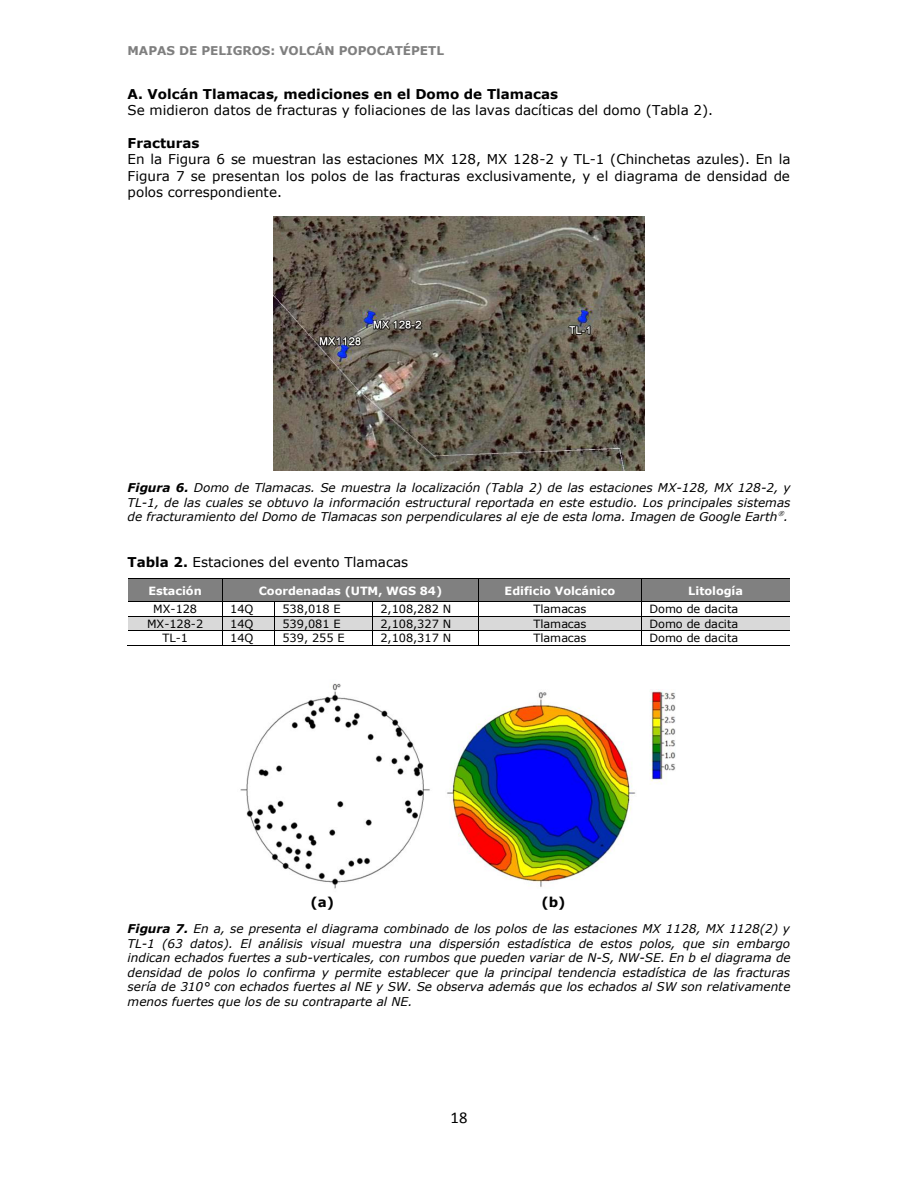
<style>
.page{position:relative;width:918px;height:1188px;background:#fff}
.page>*{position:absolute;margin:0;border:0;box-sizing:border-box;transform-origin:0 0}
.t1{font:16.5px "Calibri";color:#000}
.t2{font:13.5px/16.4px "Verdana";color:#000;text-align:justify}
.t3{font:700 13.5px "Verdana";color:#000}
.t4{font:italic 12px/14.5px "Verdana";letter-spacing:-.005em;color:#000;text-align:justify}
.t5{font:700 12px "Verdana";color:#7f7f7f}
.t6{font:11.4px "Verdana";color:#000}
.t7{font:700 11.4px "Verdana";color:#fff}
.s1{font-weight:700}
</style>
<div class="page">
<div style="left:128px;top:579px;width:94px;height:22px;background:#808080"></div>
<div style="left:223px;top:579px;width:255px;height:22px;background:#808080"></div>
<div style="left:479px;top:579px;width:162px;height:22px;background:#808080"></div>
<div style="left:642px;top:579px;width:148px;height:22px;background:#808080"></div>
<hr style="left:128px;top:578px;width:94px;height:1px;background:#000">
<hr style="left:223px;top:578px;width:255px;height:1px;background:#000">
<hr style="left:479px;top:578px;width:162px;height:1px;background:#000">
<hr style="left:642px;top:578px;width:148px;height:1px;background:#000">
<hr style="left:128px;top:601px;width:94px;height:1px;background:#000">
<hr style="left:223px;top:601px;width:51px;height:1px;background:#000">
<hr style="left:275px;top:601px;width:97px;height:1px;background:#000">
<hr style="left:373px;top:601px;width:105px;height:1px;background:#000">
<hr style="left:479px;top:601px;width:162px;height:1px;background:#000">
<hr style="left:642px;top:601px;width:148px;height:1px;background:#000">
<div style="left:128px;top:617px;width:94px;height:13px;background:#d9d9d9"></div>
<div style="left:223px;top:617px;width:51px;height:13px;background:#d9d9d9"></div>
<div style="left:275px;top:617px;width:97px;height:13px;background:#d9d9d9"></div>
<div style="left:373px;top:617px;width:105px;height:13px;background:#d9d9d9"></div>
<div style="left:479px;top:617px;width:162px;height:13px;background:#d9d9d9"></div>
<div style="left:642px;top:617px;width:148px;height:13px;background:#d9d9d9"></div>
<hr style="left:128px;top:616px;width:94px;height:1px;background:#000">
<hr style="left:223px;top:616px;width:51px;height:1px;background:#000">
<hr style="left:275px;top:616px;width:97px;height:1px;background:#000">
<hr style="left:373px;top:616px;width:105px;height:1px;background:#000">
<hr style="left:479px;top:616px;width:162px;height:1px;background:#000">
<hr style="left:642px;top:616px;width:148px;height:1px;background:#000">
<hr style="left:128px;top:630px;width:94px;height:1px;background:#000">
<hr style="left:223px;top:630px;width:51px;height:1px;background:#000">
<hr style="left:275px;top:630px;width:97px;height:1px;background:#000">
<hr style="left:373px;top:630px;width:105px;height:1px;background:#000">
<hr style="left:479px;top:630px;width:162px;height:1px;background:#000">
<hr style="left:642px;top:630px;width:148px;height:1px;background:#000">
<hr style="left:127px;top:645px;width:95px;height:1px;background:#000">
<svg style="left:222px;top:578px;width:1px;height:68px"></svg>
<hr style="left:223px;top:645px;width:51px;height:1px;background:#000">
<svg style="left:274px;top:601px;width:1px;height:45px"></svg>
<hr style="left:275px;top:645px;width:97px;height:1px;background:#000">
<svg style="left:372px;top:601px;width:1px;height:45px"></svg>
<hr style="left:373px;top:645px;width:105px;height:1px;background:#000">
<svg style="left:478px;top:578px;width:1px;height:68px"></svg>
<hr style="left:479px;top:645px;width:162px;height:1px;background:#000">
<svg style="left:641px;top:578px;width:1px;height:68px"></svg>
<hr style="left:642px;top:645px;width:148px;height:1px;background:#000">
<img style="left:273px;top:216px;width:372px;height:255px">
<img style="left:240px;top:683px;width:190px;height:206px">
<img style="left:447px;top:689px;width:229px;height:198px">
<p class="t5" style="left:128px;top:43px;width:318px">MAPAS DE PELIGROS: VOLCÁN POPOCATÉPETL</p>
<p class="t3" style="left:128px;top:85px;width:432px">A. Volcán Tlamacas, mediciones en el Domo de Tlamacas</p>
<p class="t2" style="left:128px;top:102px;width:587px">Se midieron datos de fracturas y foliaciones de las lavas dacíticas del domo (Tabla 2).</p>
<p class="t3" style="left:128px;top:134px;width:73px">Fracturas</p>
<p class="t2" style="left:128px;top:151px;width:664px">En la Figura 6 se muestran las estaciones MX 128, MX 128-2 y TL-1 (Chinchetas azules). En la Figura 7 se presentan los polos de las fracturas exclusivamente, y el diagrama de densidad de polos correspondiente.</p>
<p class="t4" style="left:128px;top:480px;width:664px"><span class="s1">Figura 6.</span> Domo de Tlamacas. Se muestra la localización (Tabla 2) de las estaciones MX-128, MX 128-2, y TL-1, de las cuales se obtuvo la información estructural reportada en este estudio. Los principales sistemas de fracturamiento del Domo de Tlamacas son perpendiculares al eje de esta loma. Imagen de Google Earth .</p>
<p class="t2" style="left:128px;top:553px;width:282px"><span class="s1">Tabla 2.</span> Estaciones del evento Tlamacas</p>
<p class="t7" style="left:148px;top:583px;width:55px">Estación</p>
<p class="t7" style="left:259px;top:583px;width:185px">Coordenadas (UTM, WGS 84)</p>
<p class="t7" style="left:505px;top:583px;width:112px">Edificio Volcánico</p>
<p class="t7" style="left:688px;top:583px;width:56px">Litología</p>
<p class="t6" style="left:153px;top:602px;width:45px">MX-128</p>
<p class="t6" style="left:230px;top:602px;width:25px">14Q</p>
<p class="t6" style="left:282px;top:602px;width:60px">538,018 E</p>
<p class="t6" style="left:380px;top:602px;width:72px">2,108,282 N</p>
<p class="t6" style="left:533px;top:602px;width:55px">Tlamacas</p>
<p class="t6" style="left:649px;top:602px;width:90px">Domo de dacita</p>
<p class="t6" style="left:147px;top:616px;width:58px">MX-128-2</p>
<p class="t6" style="left:230px;top:616px;width:25px">14Q</p>
<p class="t6" style="left:282px;top:616px;width:60px">539,081 E</p>
<p class="t6" style="left:380px;top:616px;width:72px">2,108,327 N</p>
<p class="t6" style="left:533px;top:616px;width:55px">Tlamacas</p>
<p class="t6" style="left:649px;top:616px;width:90px">Domo de dacita</p>
<p class="t6" style="left:162px;top:631px;width:27px">TL-1</p>
<p class="t6" style="left:230px;top:631px;width:25px">14Q</p>
<p class="t6" style="left:282px;top:631px;width:64px">539, 255 E</p>
<p class="t6" style="left:380px;top:631px;width:72px">2,108,317 N</p>
<p class="t6" style="left:533px;top:631px;width:55px">Tlamacas</p>
<p class="t6" style="left:649px;top:631px;width:90px">Domo de dacita</p>
<p class="t3" style="left:310px;top:894px;width:25px">(a)</p>
<p class="t3" style="left:542px;top:894px;width:26px">(b)</p>
<p class="t4" style="left:128px;top:921px;width:665px"><span class="s1">Figura 7.</span> En a, se presenta el diagrama combinado de los polos de las estaciones MX 1128, MX 1128(2) y TL-1 (63 datos). El análisis visual muestra una dispersión estadística de estos polos, que sin embargo indican echados fuertes a sub-verticales, con rumbos que pueden variar de N-S, NW-SE. En b el diagrama de densidad de polos lo confirma y permite establecer que la principal tendencia estadística de las fracturas sería de 310° con echados fuertes al NE y SW. Se observa además que los echados al SW son relativamente menos fuertes que los de su contraparte al NE.</p>
<h1 class="t1" style="left:451px;top:1107px;width:18px">18</h1>
</div>
